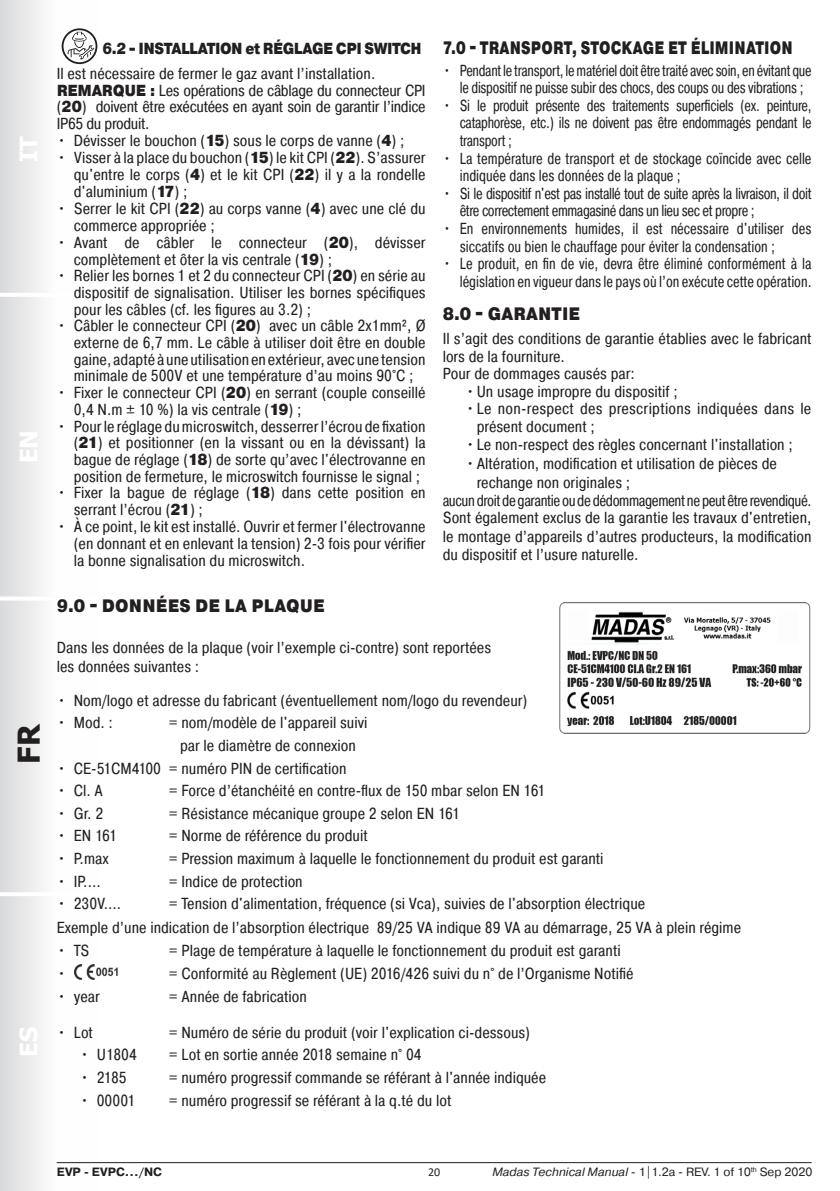
<style>
.page{position:relative;width:840px;height:1191px;background:#fff}
.page>*{position:absolute;margin:0;border:0;box-sizing:border-box;transform-origin:0 0}
.t1{font:700 30px "Tahoma";color:#231f20}
.t2{font:700 24px "Tahoma";color:#fff}
.t3{font:900 18px "Pragmatica Cond";letter-spacing:.01em;color:#231f20;scale:.85 1}
.t4{font:900 18px "Pragmatica Cond";letter-spacing:.01em;color:#231f20}
.t5{font:16px/16.8px "Pragmatica Cond";color:#231f20}
.t6{font:16px/17.6px "Pragmatica Cond";color:#231f20;scale:.89 1}
.t7{font:16px/17.6px "Pragmatica Cond";color:#231f20;text-align:justify;scale:.87 1}
.t8{font:16px/17.6px "Pragmatica Cond";letter-spacing:-.02em;color:#231f20;text-align:center;scale:.87 1}
.t9{font:16px/17.6px "Pragmatica Cond";letter-spacing:-.03em;color:#231f20;scale:.89 1}
.t10{font:16px "Pragmatica Cond";letter-spacing:-.03em;color:#231f20;scale:.92 1}
.t11{font:900 16px "Pragmatica Cond";letter-spacing:-.03em;color:#231f20}
.t12{font:12px "Pragmatica";color:#231f20}
.t13{font:700 12px "Pragmatica";color:#231f20}
.t14{font:12px "Calibri";color:#231f20}
.s1{font-weight:900}
.s2{font-style:italic}
</style>
<div class="page">
<div style="left:0;top:0;width:99px;height:1191px;background:linear-gradient(to right,#dfe0e1,#fff)"></div>
<hr style="left:0;top:892px;width:96px;height:4px;background:#fff">
<hr style="left:0;top:596px;width:99px;height:4px;background:#fff">
<hr style="left:0;top:293px;width:99px;height:4px;background:#fff">
<hr style="left:57px;top:1162px;width:754px;height:1px;background:#231f20">
<svg style="left:62px;top:28px;width:35px;height:36px"></svg>
<svg style="left:63px;top:30px;width:32px;height:32px"></svg>
<svg style="left:67px;top:32px;width:27px;height:27px"></svg>
<img style="left:75px;top:964px;width:42px;height:15px">
<img style="left:559px;top:602px;width:251px;height:132px">
<h2 class="t2" style="left:12px;top:162px;width:28px;rotate:-90deg">IT</h2>
<h2 class="t2" style="left:12px;top:463px;width:35px;rotate:-90deg">EN</h2>
<h1 class="t1" style="left:8px;top:764px;width:41px;rotate:-90deg">FR</h1>
<h2 class="t2" style="left:12px;top:1056px;width:31px;rotate:-90deg">ES</h2>
<p class="t11" style="left:102px;top:38px;width:320px">6.2 - INSTALLATION et RÉGLAGE CPI SWITCH</p>
<p class="t5" style="left:57px;top:65px;width:320px">Il est nécessaire de fermer le gaz avant l’installation.</p>
<p class="t5" style="left:57px;top:82px;width:370px;text-align:justify"><span class="s1">REMARQUE :</span> Les opérations de câblage du connecteur CPI (<span class="s1">20</span>) doivent être exécutées en ayant soin de garantir l’indice IP65 du produit.</p>
<p class="t5" style="left:57px;top:132px;width:349px">• Dévisser le bouchon (<span class="s1">15</span>) sous le corps de vanne (<span class="s1">4</span>) ;</p>
<p class="t5" style="left:74px;top:149px;width:353px;text-align:justify;text-indent:-17px">• Visser à la place du bouchon (<span class="s1">15</span>) le kit CPI (<span class="s1">22</span>). S’assurer qu'entre le corps (<span class="s1">4</span>) et le kit CPI (<span class="s1">22</span>) il y a la rondelle d'aluminium (<span class="s1">17</span>) ;</p>
<p class="t5" style="left:74px;top:200px;width:353px;text-indent:-17px">• Serrer le kit CPI (<span class="s1">22</span>) au corps vanne (<span class="s1">4</span>) avec une clé du commerce appropriée ;</p>
<p class="t5" style="left:74px;top:234px;width:353px;text-indent:-17px">• Avant de câbler le connecteur (<span class="s1">20</span>), dévisser complètement et ôter la vis centrale (<span class="s1">19</span>) ;</p>
<p class="t5" style="left:74px;top:267px;width:353px;text-align:justify;text-indent:-17px">• Relier les bornes 1 et 2 du connecteur CPI (<span class="s1">20</span>) en série au dispositif de signalisation. Utiliser les bornes spécifiques pour les câbles (cf. les figures au 3.2) ;</p>
<p class="t5" style="left:74px;top:317px;width:353px;text-align:justify;text-indent:-17px">• Câbler le connecteur CPI (<span class="s1">20</span>) avec un câble 2x1mm², Ø externe de 6,7 mm. Le câble à utiliser doit être en double gaine, adapté à une utilisation en extérieur, avec une tension minimale de 500V et une température d’au moins 90°C ;</p>
<p class="t5" style="left:74px;top:384px;width:353px;text-indent:-17px">• Fixer le connecteur CPI (<span class="s1">20</span>) en serrant (couple conseillé<br>0,4 N.m ± 10 %) la vis centrale (<span class="s1">19</span>) ;</p>
<p class="t5" style="left:74px;top:417px;width:353px;text-align:justify;text-indent:-17px">• Pour le réglage du microswitch, desserrer l’écrou de fixation (<span class="s1">21</span>) et positionner (en la vissant ou en la dévissant) la bague de réglage (<span class="s1">18</span>) de sorte qu’avec l'électrovanne en position de fermeture, le microswitch fournisse le signal ;</p>
<p class="t5" style="left:74px;top:484px;width:353px;text-indent:-17px">• Fixer la bague de réglage (<span class="s1">18</span>) dans cette position en serrant l’écrou (<span class="s1">21</span>) ;</p>
<p class="t5" style="left:74px;top:518px;width:353px;text-align:justify;text-indent:-17px">• À ce point, le kit est installé. Ouvrir et fermer l'électrovanne (en donnant et en enlevant la tension) 2-3 fois pour vérifier la bonne signalisation du microswitch.</p>
<p class="t3" style="left:442px;top:36px;width:413px">7.0 - TRANSPORT, STOCKAGE ET ÉLIMINATION</p>
<p class="t8" style="left:442px;top:61px;width:425px">• Pendant le transport, le matériel doit être traité avec soin, en évitant que le dispositif ne puisse subir des chocs, des coups ou des vibrations ;</p>
<p class="t7" style="left:459px;top:96px;width:406px;text-indent:-17px">• Si le produit présente des traitements superficiels (ex. peinture, cataphorèse, etc.) ils ne doivent pas être endommagés pendant le transport ;</p>
<p class="t6" style="left:459px;top:149px;width:396px;text-indent:-17px">• La température de transport et de stockage coïncide avec celle indiquée dans les données de la plaque ;</p>
<p class="t9" style="left:459px;top:184px;width:396px;text-indent:-17px">• Si le dispositif n'est pas installé tout de suite après la livraison, il doit être correctement emmagasiné dans un lieu sec et propre ;</p>
<p class="t6" style="left:459px;top:220px;width:396px;text-indent:-17px">• En environnements humides, il est nécessaire d'utiliser des siccatifs ou bien le chauffage pour éviter la condensation ;</p>
<p class="t6" style="left:442px;top:255px;width:416px;text-align:right">• Le produit, en fin de vie, devra être éliminé conformément à la législation en vigueur dans le pays où l’on exécute cette opération.</p>
<p class="t4" style="left:442px;top:303px;width:139px">8.0 - GARANTIE</p>
<p class="t5" style="left:442px;top:330px;width:370px;line-height:17.6px">Il s’agit des conditions de garantie établies avec le fabricant lors de la fourniture.</p>
<p class="t5" style="left:442px;top:365px;width:194px">Pour de dommages causés par:</p>
<p class="t5" style="left:465px;top:383px;width:214px">•Un usage impropre du dispositif ;</p>
<p class="t5" style="left:476px;top:400px;width:336px;line-height:17.6px;text-indent:-11px">•Le non-respect des prescriptions indiquées dans le présent document ;</p>
<p class="t5" style="left:465px;top:436px;width:329px">•Le non-respect des règles concernant l'installation ;</p>
<p class="t5" style="left:476px;top:454px;width:301px;line-height:19.2px;text-indent:-11px">•Altération, modification et utilisation de pièces de rechange non originales ;</p>
<p class="t10" style="left:442px;top:490px;width:402px">aucun droit de garantie ou de dédommagement ne peut être revendiqué.</p>
<p class="t5" style="left:442px;top:508px;width:370px;line-height:19.2px">Sont également exclus de la garantie les travaux d'entretien, le montage d’appareils d’autres producteurs, la modification</p>
<p class="t5" style="left:442px;top:546px;width:197px">du dispositif et l’usure naturelle.</p>
<p class="t4" style="left:57px;top:594px;width:269px">9.0 - DONNÉES DE LA PLAQUE</p>
<p class="t5" style="left:57px;top:638px;width:435px;line-height:19.2px">Dans les données de la plaque (voir l’exemple ci-contre) sont reportées les données suivantes :</p>
<p class="t5" style="left:57px;top:692px;width:472px">• Nom/logo et adresse du fabricant (éventuellement nom/logo du revendeur)</p>
<p class="t5" style="left:57px;top:714px;width:58px">• Mod. :</p>
<p class="t5" style="left:169px;top:714px;width:200px">= nom/modèle de l'appareil suivi</p>
<p class="t5" style="left:180px;top:737px;width:177px">par le diamètre de connexion</p>
<p class="t5" style="left:57px;top:759px;width:291px">• CE-51CM4100 = numéro PIN de certification</p>
<p class="t5" style="left:57px;top:782px;width:48px">• Cl. A</p>
<p class="t5" style="left:169px;top:782px;width:378px">= Force d’étanchéité en contre-flux de 150 mbar selon EN 161</p>
<p class="t5" style="left:57px;top:805px;width:48px">• Gr. 2</p>
<p class="t5" style="left:169px;top:805px;width:292px">= Résistance mécanique groupe 2 selon EN 161</p>
<p class="t5" style="left:57px;top:827px;width:62px">• EN 161</p>
<p class="t5" style="left:169px;top:827px;width:200px">= Norme de référence du produit</p>
<p class="t5" style="left:57px;top:850px;width:53px">• P.max</p>
<p class="t5" style="left:169px;top:850px;width:436px">= Pression maximum à laquelle le fonctionnement du produit est garanti</p>
<p class="t5" style="left:57px;top:872px;width:46px">• IP....</p>
<p class="t5" style="left:169px;top:872px;width:135px">= Indice de protection</p>
<p class="t5" style="left:57px;top:895px;width:66px">• 230V....</p>
<p class="t5" style="left:169px;top:895px;width:477px">= Tension d'alimentation, fréquence (si Vca), suivies de l'absorption électrique</p>
<p class="t5" style="left:57px;top:919px;width:685px">Exemple d’une indication de l’absorption électrique 89/25 VA indique 89 VA au démarrage, 25 VA à plein régime</p>
<p class="t5" style="left:57px;top:942px;width:34px">• TS</p>
<p class="t5" style="left:169px;top:942px;width:453px">= Plage de température à laquelle le fonctionnement du produit est garanti</p>
<p class="t5" style="left:57px;top:965px;width:11px">•</p>
<p class="t5" style="left:169px;top:965px;width:466px">= Conformité au Règlement (UE) 2016/426 suivi du n° de l’Organisme Notifié</p>
<p class="t5" style="left:57px;top:987px;width:45px">• year</p>
<p class="t5" style="left:169px;top:987px;width:140px">= Année de fabrication</p>
<p class="t5" style="left:57px;top:1023px;width:38px">• Lot</p>
<p class="t5" style="left:169px;top:1023px;width:362px">= Numéro de série du produit (voir l'explication ci-dessous)</p>
<p class="t5" style="left:80px;top:1046px;width:59px">• U1804</p>
<p class="t5" style="left:169px;top:1046px;width:254px">= Lot en sortie année 2018 semaine n° 04</p>
<p class="t5" style="left:80px;top:1069px;width:48px">• 2185</p>
<p class="t5" style="left:169px;top:1069px;width:378px">= numéro progressif commande se référant à l'année indiquée</p>
<p class="t5" style="left:80px;top:1091px;width:57px">• 00001</p>
<p class="t5" style="left:169px;top:1091px;width:284px">= numéro progressif se référant à la q.té du lot</p>
<p class="t13" style="left:57px;top:1164px;width:107px">EVP - EVPC.../NC</p>
<p class="t12" style="left:492px;top:1164px;width:321px"><span class="s2">Madas Technical Manual</span> - 1|1.2a - REV. 1 of 10<sup>th</sup> Sep 2020</p>
<p class="t14" style="left:428px;top:1163px;width:14px">20</p>
</div>
